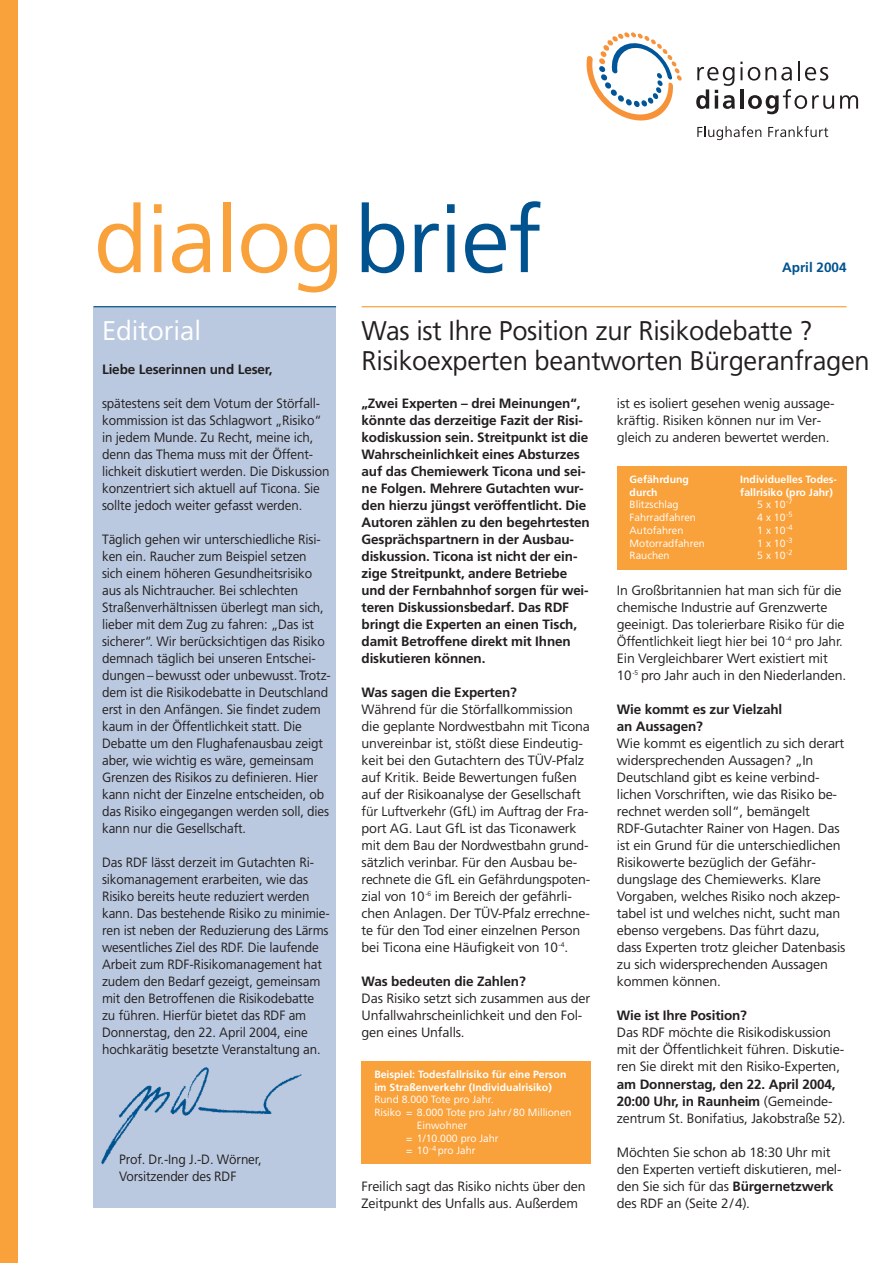
<style>
.page{position:relative;width:893px;height:1263px;background:#fff}
.page>*{position:absolute;margin:0;border:0;box-sizing:border-box;transform-origin:0 0}
.t1{font:93px "F Frutiger";letter-spacing:-.015em;color:#f9a13a}
.t2{font:27px/30px "F Frutiger";letter-spacing:-.01em;color:#231f20}
.t3{font:27px "F Frutiger";color:#fff}
.t4{font:13.5px/17px "F Frutiger";letter-spacing:-.01em;color:#231f20}
.t5{font:13.5px/17px "F Frutiger";letter-spacing:-.01em;color:#231f20;scale:.95 1}
.t6{font:700 13.5px/17px "F Frutiger";letter-spacing:-.01em;color:#231f20}
.t7{font:700 13.5px "F Frutiger";color:#00538e}
.t8{font:10.5px/12.8px "F Frutiger";color:#fff}
.t9{font:700 10.5px/12.8px "F Frutiger";color:#fff}
.s1{color:#00538e}
.s2{font-weight:400}
.s3{font-weight:700}
</style>
<div class="page">
<div style="left:94px;top:306px;width:242px;height:902px;background:#bbc9e0"></div>
<img style="left:101px;top:1067px;width:201px;height:98px">
<hr style="left:740px;top:89px;width:3px;height:20px;background:#231f20">
<svg style="left:748px;top:89px;width:86px;height:25px"></svg>
<svg style="left:840px;top:95px;width:18px;height:14px"></svg>
<svg style="left:696px;top:67px;width:38px;height:42px"></svg>
<svg style="left:740px;top:62px;width:51px;height:19px"></svg>
<svg style="left:798px;top:61px;width:1px;height:19px"></svg>
<svg style="left:805px;top:67px;width:23px;height:14px"></svg>
<svg style="left:697px;top:126px;width:64px;height:14px"></svg>
<svg style="left:768px;top:126px;width:60px;height:11px"></svg>
<svg style="left:586px;top:32px;width:96px;height:89px"></svg>
<div style="left:0;top:0;width:17px;height:1263px;background:#f9a13a"></div>
<hr style="left:361px;top:306px;width:485px;height:1px;background:#f9a13a">
<hr style="left:94px;top:306px;width:242px;height:1px;background:#00538e">
<div style="left:361px;top:1061px;width:230px;height:102px;background:#f9a13a"></div>
<div style="left:617px;top:466px;width:229px;height:104px;background:#f9a13a"></div>
<h1 class="t1" style="left:94px;top:207px;width:450px">dialog<span class="s1">brief</span></h1>
<p class="t7" style="left:782px;top:263px;width:66px">April 2004</p>
<h2 class="t3" style="left:102px;top:321px;width:101px">Editorial</h2>
<p class="t6" style="left:102px;top:362px;width:172px">Liebe Leserinnen und Leser,</p>
<p class="t5" style="left:102px;top:397px;width:241px">spätestens seit dem Votum der Störfall&shy;kommission ist das Schlagwort „Risiko“ in jedem Munde. Zu Recht, meine ich, denn das Thema muss mit der Öffent&shy;lichkeit diskutiert werden. Die Diskussion konzentriert sich aktuell auf Ticona. Sie sollte jedoch weiter gefasst werden.</p>
<p class="t5" style="left:102px;top:533px;width:242px">Täglich gehen wir unterschiedliche Risi&shy;ken ein. Raucher zum Beispiel setzen sich einem höheren Gesundheitsrisiko aus als Nichtraucher. Bei schlechten Straßenverhältnissen überlegt man sich, lieber mit dem Zug zu fahren: „Das ist sicherer“. Wir berücksichtigen das Risiko demnach täglich bei unseren Entschei&shy;dungen – bewusst oder unbewusst. Trotz&shy;dem ist die Risikodebatte in Deutschland erst in den Anfängen. Sie findet zudem kaum in der Öffentlichkeit statt. Die Debatte um den Flughafenausbau zeigt aber, wie wichtig es wäre, gemeinsam Grenzen des Risikos zu definieren. Hier kann nicht der Einzelne entscheiden, ob das Risiko eingegangen werden soll, dies kann nur die Gesellschaft.</p>
<p class="t5" style="left:102px;top:856px;width:241px">Das RDF lässt derzeit im Gutachten Ri&shy;sikomanagement erarbeiten, wie das Risiko bereits heute reduziert werden kann. Das bestehende Risiko zu minimie&shy;ren ist neben der Reduzierung des Lärms wesentliches Ziel des RDF. Die laufende Arbeit zum RDF-Risikomanagement hat zudem den Bedarf gezeigt, gemeinsam mit den Betroffenen die Risikodebatte zu führen. Hierfür bietet das RDF am Donnerstag, den 22. April 2004, eine hochkarätig besetzte Veranstaltung an.</p>
<p class="t5" style="left:119px;top:1152px;width:152px">Prof. Dr.-Ing J.-D. Wörner,<br>Vorsitzender des RDF</p>
<h2 class="t2" style="left:361px;top:319px;width:509px">Was ist Ihre Position zur Risikodebatte ?<br>Risikoexperten beantworten Bürgeranfragen</h2>
<p class="t6" style="left:361px;top:396px;width:230px">„Zwei Experten – drei Meinungen“, könnte das derzeitige Fazit der Risi&shy;kodiskussion sein. Streitpunkt ist die Wahrscheinlichkeit eines Absturzes auf das Chemiewerk Ticona und sei&shy;ne Folgen. Mehrere Gutachten wur&shy;den hierzu jüngst veröffentlicht. Die Autoren zählen zu den begehrtesten Gesprächspartnern in der Ausbau&shy;diskussion. Ticona ist nicht der ein&shy;zige Streitpunkt, andere Betriebe und der Fernbahnhof sorgen für wei&shy;teren Diskussionsbedarf. Das RDF bringt die Experten an einen Tisch, damit Betroffene direkt mit Ihnen diskutieren können.</p>
<p class="t6" style="left:361px;top:686px;width:157px">Was sagen die Experten?</p>
<p class="t4" style="left:361px;top:703px;width:230px">Während für die Störfallkommission die geplante Nordwestbahn mit Ticona unvereinbar ist, stößt diese Eindeutig&shy;keit bei den Gutachtern des TÜV-Pfalz auf Kritik. Beide Bewertungen fußen auf der Risikoanalyse der Gesellschaft für Luftverkehr (GfL) im Auftrag der Fra&shy;port AG. Laut GfL ist das Ticonawerk mit dem Bau der Nordwestbahn grund&shy;sätzlich verinbar. Für den Ausbau be&shy;rechnete die GfL ein Gefährdungspoten&shy;zial von 10<sup>-6</sup> im Bereich der gefährli&shy;chen Anlagen. Der TÜV-Pfalz errechne&shy;te für den Tod einer einzelnen Person bei Ticona eine Häufigkeit von 10<sup>-4</sup>.</p>
<p class="t6" style="left:361px;top:975px;width:166px">Was bedeuten die Zahlen?</p>
<p class="t4" style="left:361px;top:992px;width:230px">Das Risiko setzt sich zusammen aus der<br>Unfallwahrscheinlichkeit und den Fol&shy;gen eines Unfalls.</p>
<p class="t9" style="left:374px;top:1069px;width:193px">Beispiel: Todesfallrisiko für eine Person im Straßenverkehr (Individualrisiko)</p>
<p class="t8" style="left:374px;top:1095px;width:121px">Rund 8.000 Tote pro Jahr.</p>
<p class="t8" style="left:374px;top:1107px;width:199px">Risiko = 8.000 Tote pro Jahr / 80 Millionen</p>
<p class="t8" style="left:417px;top:1120px;width:52px">Einwohner</p>
<p class="t8" style="left:406px;top:1133px;width:94px">= 1/10.000 pro Jahr</p>
<p class="t8" style="left:406px;top:1146px;width:71px">= 10<sup>-4</sup> pro Jahr</p>
<p class="t4" style="left:361px;top:1179px;width:225px">Freilich sagt das Risiko nichts über den<br>Zeitpunkt des Unfalls aus. Außerdem</p>
<p class="t4" style="left:617px;top:397px;width:219px">ist es isoliert gesehen wenig aussage&shy;kräftig. Risiken können nur im Ver&shy;gleich zu anderen bewertet werden.</p>
<p class="t9" style="left:629px;top:474px;width:61px">Gefährdung durch</p>
<p class="t8" style="left:629px;top:499px;width:77px">Blitzschlag<br>Fahrradfahren<br>Autofahren<br>Motorradfahren<br>Rauchen</p>
<p class="t9" style="left:740px;top:474px;width:98px">Individuelles Todes-</p>
<p class="t9" style="left:740px;top:487px;width:94px">fallrisiko (pro Jahr)</p>
<p class="t8" style="left:757px;top:499px;width:37px">5 x 10<sup>-7</sup></p>
<p class="t8" style="left:757px;top:512px;width:37px">4 x 10<sup>-5</sup></p>
<p class="t8" style="left:757px;top:525px;width:37px">1 x 10<sup>-4</sup></p>
<p class="t8" style="left:757px;top:538px;width:37px">1 x 10<sup>-3</sup></p>
<p class="t8" style="left:757px;top:550px;width:37px">5 x 10<sup>-2</sup></p>
<p class="t4" style="left:617px;top:584px;width:231px">In Großbritannien hat man sich für die chemische Industrie auf Grenzwerte geeinigt. Das tolerierbare Risiko für die Öffentlichkeit liegt hier bei 10<sup>-4</sup> pro Jahr.<br>Ein Vergleichbarer Wert existiert mit 10<sup>-5</sup> pro Jahr auch in den Niederlanden.</p>
<p class="t6" style="left:617px;top:703px;width:167px">Wie kommt es zur Vielzahl an Aussagen?</p>
<p class="t4" style="left:617px;top:737px;width:230px">Wie kommt es eigentlich zu sich derart widersprechenden Aussagen? „In Deutschland gibt es keine verbind&shy;lichen Vorschriften, wie das Risiko be&shy;rechnet werden soll“, bemängelt RDF-Gutachter Rainer von Hagen. Das ist ein Grund für die unterschiedlichen Risikowerte bezüglich der Gefähr&shy;dungslage des Chemiewerks. Klare Vorgaben, welches Risiko noch akzep&shy;tabel ist und welches nicht, sucht man ebenso vergebens. Das führt dazu, dass Experten trotz gleicher Datenbasis zu sich widersprechenden Aussagen kommen können.</p>
<p class="t6" style="left:617px;top:1009px;width:132px">Wie ist Ihre Position?</p>
<p class="t4" style="left:617px;top:1026px;width:229px">Das RDF möchte die Risikodiskussion mit der Öffentlichkeit führen. Diskutie&shy;ren Sie direkt mit den Risiko-Experten,</p>
<p class="t6" style="left:617px;top:1077px;width:230px">am Donnerstag, den 22. April 2004,<br>20:00 Uhr, in Raunheim <span class="s2">(Gemeinde&shy;zentrum St. Bonifatius, Jakobstraße 52).</span></p>
<p class="t4" style="left:617px;top:1145px;width:226px">Möchten Sie schon ab 18:30 Uhr mit den Experten vertieft diskutieren, mel&shy;den Sie sich für das <span class="s3">Bürgernetzwerk </span>des RDF an (Seite 2/4).</p>
</div>
